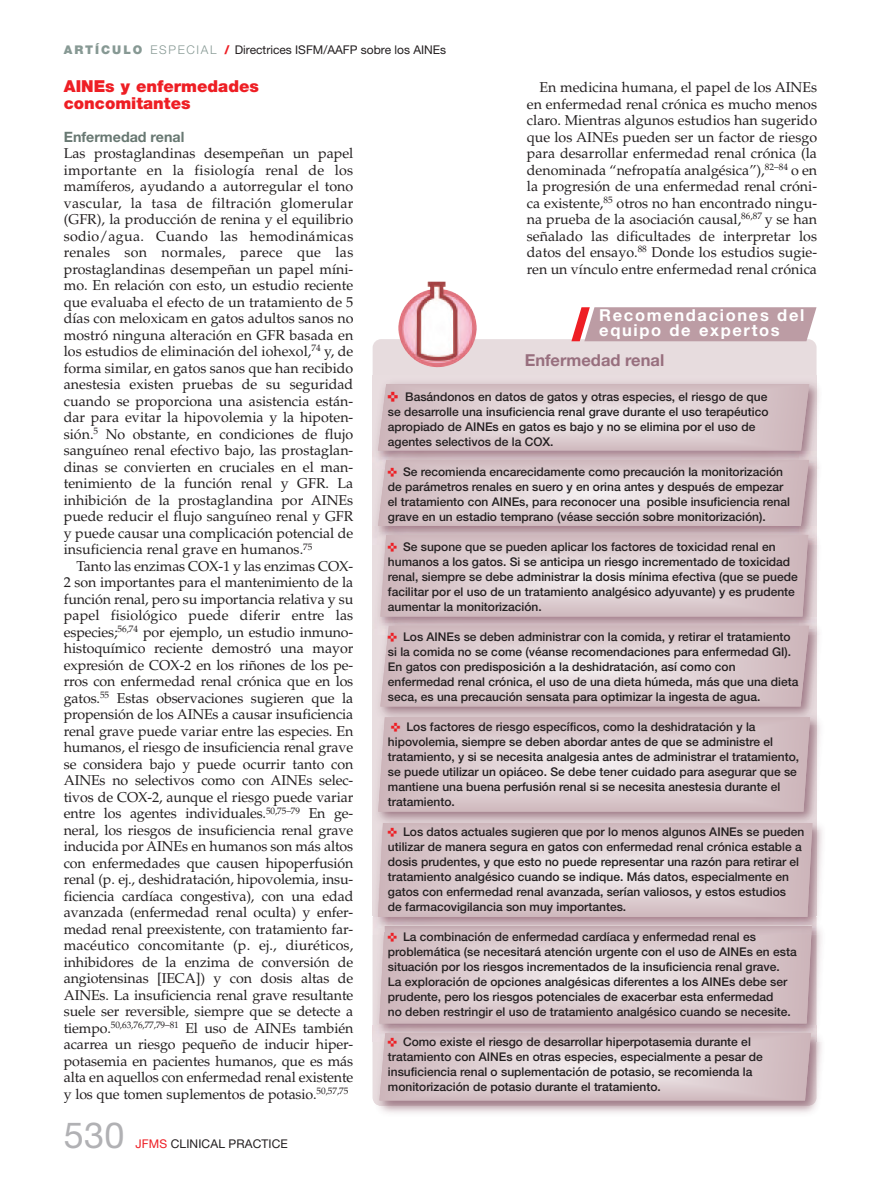
<style>
.page{position:relative;width:893px;height:1191px;background:#fff}
.page>*{position:absolute;margin:0;border:0;box-sizing:border-box;transform-origin:0 0}
.t1{font:36px "Helvetica Neue";color:#b1b1b4}
.t2{font:700 16.5px/15px "Helvetica Neue";letter-spacing:.1em;color:#fff}
.t3{font:900 16.5px/16.5px "Helvetica Neue";color:#ee1e24}
.t4{font:700 16.5px "Helvetica Neue";color:#986f7e}
.t5{font:14.25px/16.5px "Palatino";color:#231f20;text-align:justify}
.t6{font:14.25px "Helvetica Neue Bold TT";color:#687872}
.t7{font:500 12px/15px "Helvetica Neue";color:#231f20}
.t8{font:12px "Helvetica Neue";color:#231f20}
.s1{font-weight:900;color:#879994}
.s2{font-weight:300;color:#879994}
.s3{font-weight:900;color:#ee1e24}
.s4{color:#ee1e24}
</style>
<div class="page">
<svg style="left:373px;top:339px;width:443px;height:767px;background:#e0cfd2"></svg>
<svg style="left:571px;top:307px;width:245px;height:34px;background:#c29ea5"></svg>
<img style="left:372px;top:375px;width:447px;height:93px">
<svg style="left:378px;top:384px;width:431px;height:66px;background:#dac9cd"></svg>
<img style="left:378px;top:468px;width:442px;height:347px">
<img style="left:816px;top:829px;width:6px;height:212px">
<img style="left:379px;top:1041px;width:443px;height:72px">
<img style="left:373px;top:1097px;width:443px;height:9px">
<svg style="left:372px;top:460px;width:438px;height:351px;background:#d8c6ca"></svg>
<img style="left:812px;top:917px;width:10px;height:18px">
<svg style="left:372px;top:823px;width:440px;height:277px;background:#d9c7cb"></svg>
<img style="left:428px;top:282px;width:45px;height:29px">
<p class="t8" style="left:64px;top:46px;width:384px"><span class="s1">A RT Í C U L O</span> <span class="s2">ESPECIAL</span> <span class="s3">/</span> Directrices ISFM/AAFP sobre los AINEs</p>
<p class="t3" style="left:64px;top:79px;width:197px">AINEs y enfermedades concomitantes</p>
<p class="t6" style="left:64px;top:131px;width:122px">Enfermedad renal</p>
<p class="t5" style="left:64px;top:147px;width:291px">Las prostaglandinas desempeñan un papel importante en la fisiología renal de los mamíferos, ayudando a autorregular el tono vascular, la tasa de filtración glomerular (GFR), la producción de renina y el equilibrio sodio/agua. Cuando las hemodinámicas renales son normales, parece que las prostaglandinas desempeñan un papel míni&shy;mo. En relación con esto, un estudio reciente que evaluaba el efecto de un tratamiento de 5 días con meloxicam en gatos adultos sanos no mostró ninguna alteración en GFR basada en los estudios de eliminación del iohexol,<sup>74</sup> y, de forma similar, en gatos sanos que han recibido anestesia existen pruebas de su seguridad cuando se proporciona una asistencia están&shy;dar para evitar la hipovolemia y la hipoten&shy;sión.<sup>5</sup> No obstante, en condiciones de flujo sanguíneo renal efectivo bajo, las prostaglan - dinas se convierten en cruciales en el man - tenimiento de la función renal y GFR. La inhibición de la prostaglandina por AINEs puede reducir el flujo sanguíneo renal y GFR y puede causar una complicación potencial de insuficiencia renal grave en humanos.<sup>75</sup></p>
<p class="t5" style="left:64px;top:559px;width:291px;text-indent:13px">Tanto las enzimas COX-1 y las enzimas COX-2 son importantes para el mantenimiento de la función renal, pero su importancia relativa y su papel fisiológico puede diferir entre las especies;<sup>56,74</sup> por ejemplo, un estudio inmuno&shy;histoquímico reciente demostró una mayor expresión de COX-2 en los riñones de los pe - rros con enfermedad renal crónica que en los gatos.<sup>55</sup> Estas observaciones sugieren que la propensión de los AINEs a causar insuficiencia renal grave puede variar entre las especies. En humanos, el riesgo de insuficiencia renal grave se considera bajo y puede ocurrir tanto con AINEs no selectivos como con AINEs selec&shy;tivos de COX-2, aunque el riesgo puede variar entre los agentes individuales.<sup>50,75–79</sup> En ge - neral, los riesgos de insuficiencia renal grave inducida por AINEs en humanos son más altos con enfermedades que causen hipoperfusión renal (p. ej., deshidratación, hipovolemia, insu&shy;ficiencia cardíaca congestiva), con una edad avanzada (enfermedad renal oculta) y enfer&shy;medad renal preexistente, con tratamiento far&shy;macéutico concomitante (p. ej., diuréticos, inhibidores de la enzima de conversión de angiotensinas [IECA]) y con dosis altas de AINEs. La insuficiencia renal grave resultante suele ser reversible, siempre que se detecte a tiempo.<sup>50,63,76,77,79–81</sup> El uso de AINEs también acarrea un riesgo pequeño de inducir hiper&shy;potasemia en pacientes humanos, que es más alta en aquellos con enfermedad renal existente y los que tomen suplementos de potasio.<sup>50,57,75</sup></p>
<p class="t5" style="left:527px;top:81px;width:292px;text-indent:13px">En medicina humana, el papel de los AINEs en enfermedad renal crónica es mucho menos claro. Mientras algunos estudios han sugerido que los AINEs pueden ser un factor de riesgo para desarrollar enfermedad renal crónica (la denominada “nefropatía analgésica”),<sup>82–84</sup> o en la progresión de una enfermedad renal cróni&shy;ca existente,<sup>85</sup> otros no han encontrado ningu&shy;na prueba de la asociación causal,<sup>86,87</sup> y se han señalado las dificultades de interpretar los datos del ensayo.<sup>88</sup> Donde los estudios sugie - ren un vínculo entre enfermedad renal crónica</p>
<p class="t2" style="left:599px;top:309px;width:207px">Recomendaciones del equipo de expertos</p>
<p class="t4" style="left:525px;top:354px;width:141px">Enfermedad renal</p>
<p class="t7" style="left:388px;top:390px;width:382px"><span class="s4">✜</span> Basándonos en datos de gatos y otras especies, el riesgo de que se desarrolle una insuficiencia renal grave durante el uso terapéutico apropiado de AINEs en gatos es bajo y no se elimina por el uso de agentes selectivos de la COX.</p>
<p class="t7" style="left:388px;top:465px;width:404px"><span class="s4">✜</span> Se recomienda encarecidamente como precaución la monitorización de parámetros renales en suero y en orina antes y después de empezar el tratamiento con AINEs, para reconocer una posible insuficiencia renal grave en un estadio temprano (véase sección sobre monitorización).</p>
<p class="t7" style="left:388px;top:540px;width:411px"><span class="s4">✜</span> Se supone que se pueden aplicar los factores de toxicidad renal en humanos a los gatos. Si se anticipa un riesgo incrementado de toxicidad renal, siempre se debe administrar la dosis mínima efectiva (que se puede facilitar por el uso de un tratamiento analgésico adyuvante) y es prudente aumentar la monitorización.</p>
<p class="t7" style="left:388px;top:630px;width:412px"><span class="s4">✜</span> Los AINEs se deben administrar con la comida, y retirar el tratamiento si la comida no se come (véanse recomendaciones para enfermedad GI).<br>En gatos con predisposición a la deshidratación, así como con enfermedad renal crónica, el uso de una dieta húmeda, más que una dieta seca, es una precaución sensata para optimizar la ingesta de agua.</p>
<p class="t7" style="left:388px;top:720px;width:413px"><span class="s4">✜</span> Los factores de riesgo específicos, como la deshidratación y la hipovolemia, siempre se deben abordar antes de que se administre el tratamiento, y si se necesita analgesia antes de administrar el tratamiento, se puede utilizar un opiáceo. Se debe tener cuidado para asegurar que se mantiene una buena perfusión renal si se necesita anestesia durante el tratamiento.</p>
<p class="t7" style="left:388px;top:825px;width:418px"><span class="s4">✜</span> Los datos actuales sugieren que por lo menos algunos AINEs se pueden utilizar de manera segura en gatos con enfermedad renal crónica estable a dosis prudentes, y que esto no puede representar una razón para retirar el tratamiento analgésico cuando se indique. Más datos, especialmente en gatos con enfermedad renal avanzada, serían valiosos, y estos estudios<br>de farmacovigilancia son muy importantes.</p>
<p class="t7" style="left:388px;top:930px;width:410px"><span class="s4">✜</span> La combinación de enfermedad cardíaca y enfermedad renal es problemática (se necesitará atención urgente con el uso de AINEs en esta situación por los riesgos incrementados de la insuficiencia renal grave.<br>La exploración de opciones analgésicas diferentes a los AINEs debe ser prudente, pero los riesgos potenciales de exacerbar esta enfermedad<br>no deben restringir el uso de tratamiento analgésico cuando se necesite.</p>
<p class="t7" style="left:388px;top:1035px;width:376px"><span class="s4">✜</span> Como existe el riesgo de desarrollar hiperpotasemia durante el tratamiento con AINEs en otras especies, especialmente a pesar de insuficiencia renal o suplementación de potasio, se recomienda la monitorización de potasio durante el tratamiento.</p>
<h1 class="t1" style="left:64px;top:1122px;width:62px">530</h1>
<p class="t8" style="left:135px;top:1139px;width:154px"><span class="s4">JFMS</span> CLINICAL PRACTICE</p>
</div>
